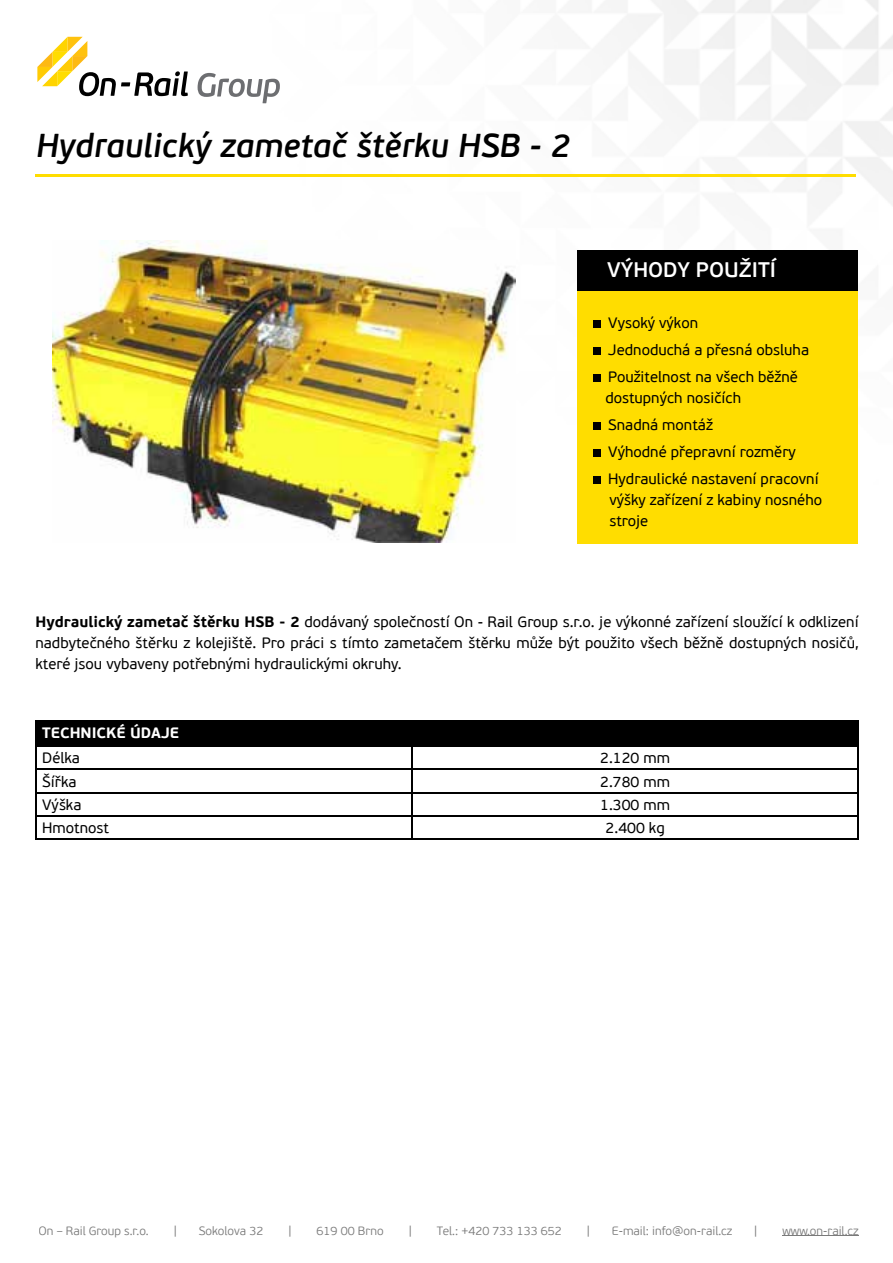
<style>
.page{position:relative;width:893px;height:1263px;background:#fff}
.page>*{position:absolute;margin:0;border:0;box-sizing:border-box;transform-origin:0 0}
.t1{font:italic 600 33px "PF Beau Sans Pro";color:#000}
.t2{font:600 21px "PF Beau Sans Pro";color:#fff}
.t3{font:15px/27px "PF Beau Sans Pro";color:#000}
.t4{font:700 15px "PF Beau Sans Pro";color:#fff}
.t5{font:300 12px "PF Beau Sans Pro";color:#7a7a7a}
.s1{font-weight:700}
</style>
<div class="page">
<img style="left:234px;top:0;width:659px;height:514px">
<svg style="left:37px;top:37px;width:151px;height:59px"></svg>
<svg style="left:198px;top:73px;width:82px;height:30px"></svg>
<hr style="left:782px;top:1235px;width:77px;height:1px;background:#7a7a7a">
<div style="left:577px;top:250px;width:280px;height:294px;background:#fd0"></div>
<div style="left:593px;top:321px;width:7px;height:7px;background:#000"></div>
<div style="left:593px;top:348px;width:7px;height:7px;background:#000"></div>
<div style="left:593px;top:375px;width:7px;height:7px;background:#000"></div>
<div style="left:593px;top:423px;width:7px;height:7px;background:#000"></div>
<div style="left:593px;top:450px;width:7px;height:7px;background:#000"></div>
<div style="left:593px;top:477px;width:7px;height:7px;background:#000"></div>
<div style="left:577px;top:250px;width:280px;height:40px;background:#000"></div>
<hr style="left:36px;top:175px;width:820px;height:2px;background:#fd0">
<hr style="left:35px;top:720px;width:377px;height:1px;background:#000">
<hr style="left:35px;top:721px;width:2px;height:24px;background:#000">
<hr style="left:412px;top:720px;width:447px;height:1px;background:#000">
<hr style="left:857px;top:721px;width:2px;height:24px;background:#000">
<hr style="left:35px;top:745px;width:377px;height:2px;background:#000">
<hr style="left:35px;top:747px;width:2px;height:22px;background:#000">
<hr style="left:412px;top:745px;width:447px;height:2px;background:#000">
<hr style="left:857px;top:747px;width:2px;height:22px;background:#000">
<hr style="left:35px;top:769px;width:377px;height:1px;background:#000">
<hr style="left:35px;top:770px;width:2px;height:22px;background:#000">
<hr style="left:412px;top:769px;width:447px;height:1px;background:#000">
<hr style="left:857px;top:770px;width:2px;height:22px;background:#000">
<hr style="left:35px;top:792px;width:377px;height:1px;background:#000">
<hr style="left:35px;top:793px;width:2px;height:22px;background:#000">
<hr style="left:412px;top:792px;width:447px;height:1px;background:#000">
<hr style="left:857px;top:793px;width:2px;height:22px;background:#000">
<hr style="left:35px;top:815px;width:377px;height:2px;background:#000">
<hr style="left:35px;top:817px;width:2px;height:21px;background:#000">
<hr style="left:412px;top:815px;width:447px;height:2px;background:#000">
<svg style="left:37px;top:721px;width:820px;height:117px"></svg>
<hr style="left:857px;top:817px;width:2px;height:21px;background:#000">
<hr style="left:35px;top:838px;width:377px;height:2px;background:#000">
<hr style="left:412px;top:838px;width:447px;height:2px;background:#000">
<img style="left:52px;top:241px;width:464px;height:301px">
<h1 class="t1" style="left:36px;top:126px;width:536px">Hydraulický zametač štěrku HSB - 2</h1>
<h2 class="t2" style="left:607px;top:257px;width:170px">VÝHODY POUŽITÍ</h2>
<p class="t3" style="left:608px;top:309px;width:202px">Vysoký výkon<br>Jednoduchá a přesná obsluha<br>Použitelnost na všech běžně</p>
<p class="t3" style="left:605px;top:384px;width:215px">dostupných nosičích<br>Snadná montáž<br>Výhodné přepravní rozměry<br>Hydraulické nastavení pracovní</p>
<p class="t3" style="left:609px;top:489px;width:214px;line-height:21px">výšky zařízení z kabiny nosného stroje</p>
<p class="t3" style="left:35px;top:612px;width:825px;line-height:21px;text-align:justify"><span class="s1">Hydraulický zametač štěrku HSB - 2</span> dodávaný společností On - Rail Group s.r.o. je výkonné zařízení sloužící k odklizení nadbytečného štěrku z kolejiště. Pro práci s tímto zametačem štěrku může být použito všech běžně dostupných nosičů, které jsou vybaveny potřebnými hydraulickými okruhy.</p>
<p class="t4" style="left:42px;top:723px;width:138px">TECHNICKÉ ÚDAJE</p>
<p class="t3" style="left:42px;top:745px;width:39px">Délka</p>
<p class="t3" style="left:600px;top:745px;width:71px">2.120 mm</p>
<p class="t3" style="left:42px;top:768px;width:36px">Šířka</p>
<p class="t3" style="left:600px;top:768px;width:71px">2.780 mm</p>
<p class="t3" style="left:42px;top:792px;width:41px">Výška</p>
<p class="t3" style="left:600px;top:792px;width:71px">1.300 mm</p>
<p class="t3" style="left:42px;top:815px;width:68px">Hmotnost</p>
<p class="t3" style="left:606px;top:815px;width:61px">2.400 kg</p>
<p class="t5" style="left:39px;top:1223px;width:112px">On – Rail Group s.r.o.</p>
<p class="t5" style="left:174px;top:1223px;width:4px">|</p>
<p class="t5" style="left:199px;top:1223px;width:66px">Sokolova 32</p>
<p class="t5" style="left:289px;top:1223px;width:4px">|</p>
<p class="t5" style="left:317px;top:1223px;width:69px">619 00 Brno</p>
<p class="t5" style="left:409px;top:1223px;width:4px">|</p>
<p class="t5" style="left:437px;top:1223px;width:127px">Tel.: +420 733 133 652</p>
<p class="t5" style="left:587px;top:1223px;width:4px">|</p>
<p class="t5" style="left:612px;top:1223px;width:122px">E-mail: info@on-rail.cz</p>
<p class="t5" style="left:755px;top:1223px;width:4px">|</p>
<p class="t5" style="left:782px;top:1223px;width:78px">www.on-rail.cz</p>
</div>
